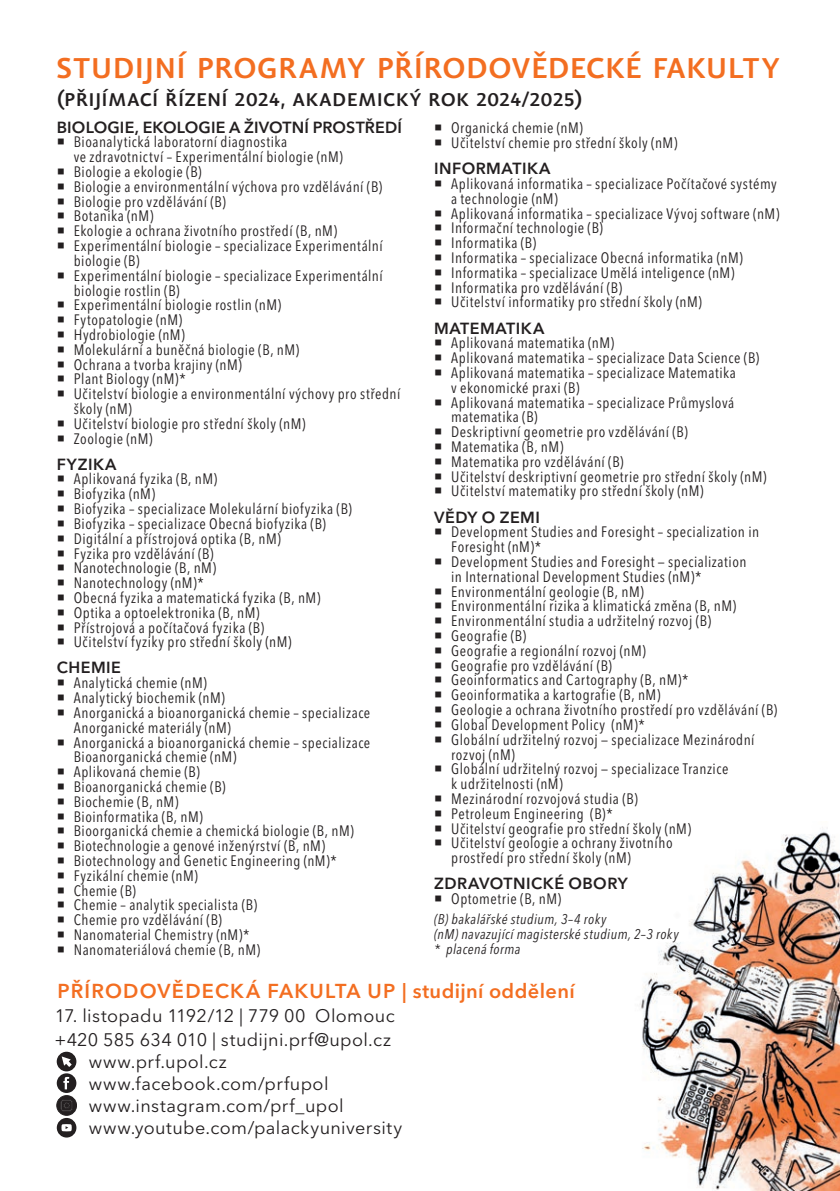
<style>
.page{position:relative;width:840px;height:1191px;background:#fff}
.page>*{position:absolute;margin:0;border:0;box-sizing:border-box;transform-origin:0 0}
.t1{font:600 28px "Dederon SLOT";letter-spacing:.035em;color:#f36e21}
.t2{font:600 20px "Avenir Next LT Pro";letter-spacing:.02em;color:#f36e21}
.t3{font:18px/22px "Avenir Next LT Pro";letter-spacing:.02em;color:#231f20}
.t4{font:600 18px "Dederon SLOT";letter-spacing:.05em;color:#231f20}
.t5{font:600 16px "Avenir Next LT Pro";letter-spacing:.03em;color:#231f20}
.t6{font:600 16px "Avenir Next LT Pro";letter-spacing:.01em;color:#231f20}
.t7{font:condensed 15px/14.8px "Avenir Next LT Pro";letter-spacing:.035em;color:#231f20}
.t8{font:italic condensed 14px/14.8px "Avenir Next LT Pro";letter-spacing:.035em;color:#231f20}
</style>
<div class="page">
<img style="left:641px;top:827px;width:198px;height:364px">
<svg style="left:57px;top:1051px;width:19px;height:86px"></svg>
<h1 class="t1" style="left:57px;top:51px;width:340px">STUDIJNÍ PROGRAMY PŘÍRODOVĚDECK</h1>
<h1 class="t1" style="left:625px;top:51px;width:155px">É FAKULTY</h1>
<p class="t4" style="left:57px;top:88px;width:525px">(PŘIJÍMACÍ ŘÍZENÍ 2024, AKADEMICKÝ ROK 2024/2025)</p>
<p class="t6" style="left:57px;top:117px;width:346px">BIOLOGIE, EKOLOGIE A ŽIVOTNÍ PROSTŘEDÍ</p>
<p class="t7" style="left:74px;top:135px;width:328px">Bioanalytická laboratorní diagnostika<br>ve zdravotnictví – Experimentální biologie (nM)<br>Biologie a ekologie (B)<br>Biologie a environmentální výchova pro vzdělávání (B)<br>Biologie pro vzdělávání (B)<br>Botanika (nM)<br>Ekologie a ochrana životního prostředí (B, nM)<br>Experimentální biologie – specializace Experimentální biologie (B)<br>Experimentální biologie – specializace Experimentální biologie rostlin (B)<br>Experimentální biologie rostlin (nM)<br>Fytopatologie (nM)<br>Hydrobiologie (nM)<br>Molekulární a buněčná biologie (B, nM)<br>Ochrana a tvorba krajiny (nM)<br>Plant Biology (nM)*<br>Učitelství biologie a environmentální výchovy pro střední školy (nM)<br>Učitelství biologie pro střední školy (nM)<br>Zoologie (nM)</p>
<p class="t5" style="left:57px;top:454px;width:61px">FYZIKA</p>
<p class="t7" style="left:74px;top:472px;width:279px">Aplikovaná fyzika (B, nM)<br>Biofyzika (nM)<br>Biofyzika – specializace Molekulární biofyzika (B)<br>Biofyzika – specializace Obecná biofyzika (B)<br>Digitální a přístrojová optika (B, nM)<br>Fyzika pro vzdělávání (B)<br>Nanotechnologie (B, nM)<br>Nanotechnology (nM)*<br>Obecná fyzika a matematická fyzika (B, nM)<br>Optika a optoelektronika (B, nM)<br>Přístrojová a počítačová fyzika (B)<br>Učitelství fyziky pro střední školy (nM)</p>
<p class="t5" style="left:57px;top:658px;width:66px">CHEMIE</p>
<p class="t7" style="left:74px;top:675px;width:298px">Analytická chemie (nM)<br>Analytický biochemik (nM)<br>Anorganická a bioanorganická chemie – specializace<br>Anorganické materiály (nM)<br>Anorganická a bioanorganická chemie – specializace<br>Bioanorganická chemie (nM)<br>Aplikovaná chemie (B)<br>Bioanorganická chemie (B)<br>Biochemie (B, nM)<br>Bioinformatika (B, nM)<br>Bioorganická chemie a chemická biologie (B, nM)<br>Biotechnologie a genové inženýrství (B, nM)<br>Biotechnology and Genetic Engineering (nM)*<br>Fyzikální chemie (nM)<br>Chemie (B)<br>Chemie – analytik specialista (B)<br>Chemie pro vzdělávání (B)<br>Nanomaterial Chemistry (nM)*<br>Nanomateriálová chemie (B, nM)</p>
<p class="t7" style="left:451px;top:121px;width:227px">Organická chemie (nM)<br>Učitelství chemie pro střední školy (nM)</p>
<p class="t5" style="left:434px;top:159px;width:118px">INFORMATIKA</p>
<p class="t7" style="left:451px;top:176px;width:329px">Aplikovaná informatika – specializace Počítačové systémy a technologie (nM)<br>Aplikovaná informatika – specializace Vývoj software (nM)<br>Informační technologie (B)<br>Informatika (B)<br>Informatika – specializace Obecná informatika (nM)<br>Informatika – specializace Umělá inteligence (nM)<br>Informatika pro vzdělávání (B)<br>Učitelství informatiky pro střední školy (nM)</p>
<p class="t5" style="left:434px;top:318px;width:112px">MATEMATIKA</p>
<p class="t7" style="left:451px;top:336px;width:317px">Aplikovaná matematika (nM)<br>Aplikovaná matematika – specializace Data Science (B)<br>Aplikovaná matematika – specializace Matematika<br>v ekonomické praxi (B)<br>Aplikovaná matematika – specializace Průmyslová matematika (B)<br>Deskriptivní geometrie pro vzdělávání (B)<br>Matematika (B, nM)<br>Matematika pro vzdělávání (B)<br>Učitelství deskriptivní geometrie pro střední školy (nM)<br>Učitelství matematiky pro střední školy (nM)</p>
<p class="t5" style="left:434px;top:507px;width:107px">VĚDY O ZEMI</p>
<p class="t7" style="left:451px;top:524px;width:327px">Development Studies and Foresight – specialization in Foresight (nM)*<br>Development Studies and Foresight — specialization<br>in International Development Studies (nM)* Environmentální geologie (B, nM)<br>Environmentální rizika a klimatická změna (B, nM)<br>Environmentální studia a udržitelný rozvoj (B)<br>Geografie (B)<br>Geografie a regionální rozvoj (nM)<br>Geografie pro vzdělávání (B)<br>Geoinformatics and Cartography (B, nM)* Geoinformatika a kartografie (B, nM)<br>Geologie a ochrana životního prostředí pro vzdělávání (B)<br>Global Development Policy (nM)*<br>Globální udržitelný rozvoj — specializace Mezinárodní rozvoj (nM)<br>Globální udržitelný rozvoj — specializace Tranzice<br>k udržitelnosti (nM)<br>Mezinárodní rozvojová studia (B)<br>Petroleum Engineering (B)*<br>Učitelství geografie pro střední školy (nM)<br>Učitelství geologie a ochrany životního<br>prostředí pro střední školy (nM)</p>
<p class="t5" style="left:434px;top:874px;width:195px">ZDRAVOTNICKÉ OBORY</p>
<p class="t7" style="left:451px;top:891px;width:111px">Optometrie (B, nM)</p>
<p class="t8" style="left:434px;top:912px;width:246px">(B) bakalářské studium, 3–4 roky<br>(nM) navazující magisterské studium, 2–3 roky * placená forma</p>
<h2 class="t2" style="left:58px;top:979px;width:16px">PŘÍRODOVĚDECK</h2>
<h2 class="t2" style="left:246px;top:979px;width:36px">Á FAK</h2>
<h2 class="t2" style="left:309px;top:979px;width:20px">ULTA</h2>
<h2 class="t2" style="left:367px;top:979px;width:208px">U P | STUDIJNÍ ODDĚLENÍ</h2>
<p class="t3" style="left:54px;top:1004px;width:341px;line-height:24px">17. listopadu 1192/12 | 779 00 Olomouc +420 585 634 010 | studijni.prf@upol.cz</p>
<p class="t3" style="left:89px;top:1051px;width:315px">www.prf.upol.cz www.facebook.com/prfupol www.instagram.com/prf_upol www.youtube.com/palackyuniversity</p>
</div>
